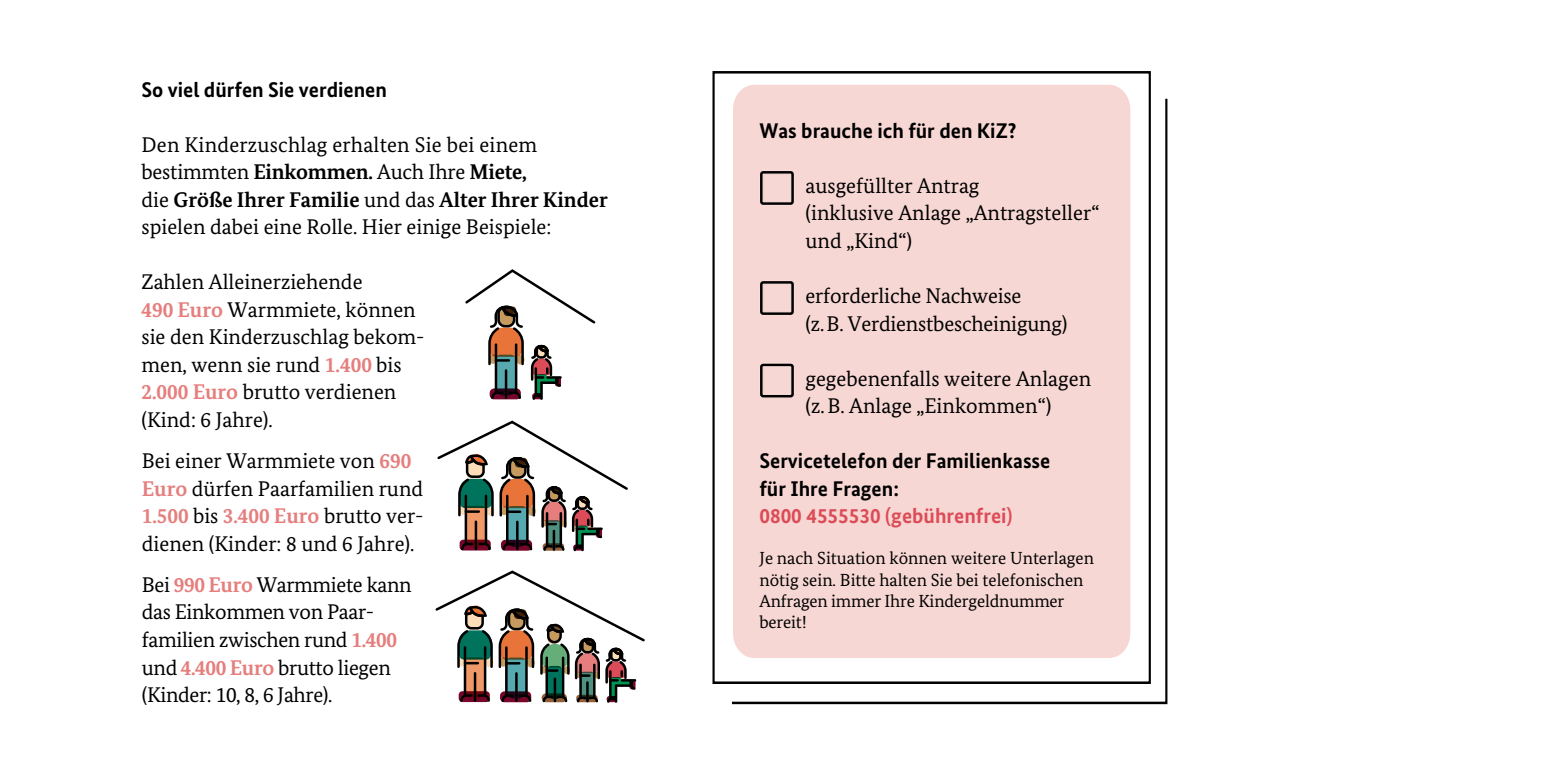
<style>
.page{position:relative;width:1560px;height:780px;background:#fff}
.page>*{position:absolute;margin:0;border:0;box-sizing:border-box;transform-origin:0 0}
.t1{font:21.25px/27.5px "Bundes Serif";color:#000}
.t2{font:700 21.25px/27.5px "Bundes Sans";color:#000}
.t3{font:700 21.25px "Bundes Sans";color:#dc4c58}
.t4{font:17.5px/21.2px "Bundes Serif";color:#000}
.s1{font-weight:700}
.s2{font-weight:700;color:#e57e7d}
</style>
<div class="page">
<svg style="left:437px;top:420px;width:191px;height:132px"></svg>
<svg style="left:435px;top:570px;width:210px;height:133px"></svg>
<svg style="left:729px;top:96px;width:439px;height:609px;background:#f4d9d6"></svg>
<div style="left:712px;top:71px;width:438px;height:612px;border:2px solid #000"></div>
<svg style="left:465px;top:269px;width:131px;height:131px"></svg>
<h3 class="t2" style="left:141px;top:75px;width:247px">So viel dürfen Sie verdienen</h3>
<p class="t1" style="left:141px;top:130px;width:468px">Den Kinderzuschlag erhalten Sie bei einem bestimmten <span class="s1">Einkommen.</span> Auch Ihre <span class="s1">Miete,<br></span>die <span class="s1">Größe Ihrer Familie</span> und das <span class="s1">Alter Ihrer Kinder </span>spielen dabei eine Rolle. Hier einige Beispiele:</p>
<p class="t1" style="left:141px;top:268px;width:285px">Zahlen Alleinerziehende<br><span class="s2">490 Euro</span> Warmmiete, können sie den Kinderzuschlag bekom&shy;men, wenn sie rund <span class="s2">1.400</span> bis<br><span class="s2">2.000 Euro</span> brutto verdienen (Kind: 6 Jahre).</p>
<p class="t1" style="left:142px;top:447px;width:283px">Bei einer Warmmiete von <span class="s2">690<br>Euro</span> dürfen Paarfamilien rund<br><span class="s2">1.500</span> bis <span class="s2">3.400 Euro</span> brutto ver&shy;dienen (Kinder: 8 und 6 Jahre).</p>
<p class="t1" style="left:142px;top:570px;width:271px">Bei <span class="s2">990 Euro</span> Warmmiete kann das Einkommen von Paar&shy;familien zwischen rund <span class="s2">1.400 </span>und <span class="s2">4.400 Euro</span> brutto liegen (Kinder: 10, 8, 6 Jahre).</p>
<h3 class="t2" style="left:759px;top:117px;width:259px">Was brauche ich für den KiZ?</h3>
<p class="t1" style="left:805px;top:172px;width:295px;text-indent:-11px">□ ausgefüllter Antrag<br>(inklusive Anlage „Antragsteller“ und „Kind“)</p>
<p class="t1" style="left:805px;top:282px;width:263px;text-indent:-11px">□ erforderliche Nachweise<br>(z.B. Verdienstbescheinigung)</p>
<p class="t1" style="left:805px;top:364px;width:287px;text-indent:-11px">□ gegebenenfalls weitere Anlagen (z.B. Anlage „Einkommen“)</p>
<p class="t2" style="left:759px;top:447px;width:292px">Servicetelefon der Familienkasse für Ihre Fragen:</p>
<p class="t3" style="left:759px;top:503px;width:255px">0800 4555530 (gebührenfrei)</p>
<p class="t4" style="left:759px;top:547px;width:336px">Je nach Situation können weitere Unterlagen nötig sein. Bitte halten Sie bei telefonischen Anfragen immer Ihre Kindergeldnummer bereit!</p>
</div>
